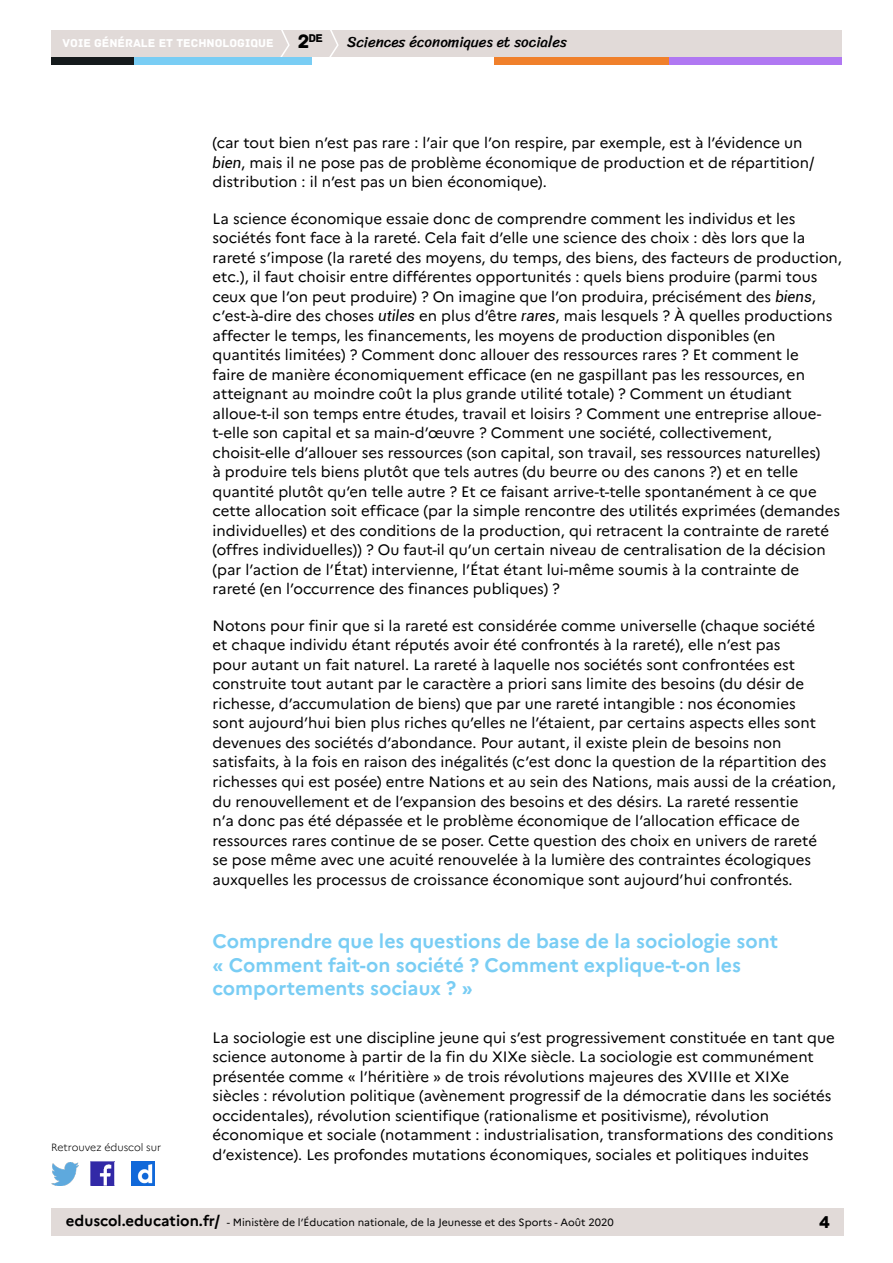
<style>
.page{position:relative;width:893px;height:1263px;background:#fff}
.page>*{position:absolute;margin:0;border:0;box-sizing:border-box;transform-origin:0 0}
.t1{font:20.4px "Archive";color:#000}
.t2{font:700 19.5px/23.4px "Marianne";color:#79cdf4}
.t3{font:18px "Archive";color:#000}
.t4{font:15px/19.5px "Marianne";color:#000}
.t5{font:15px "Sriracha";color:#000}
.t6{font:12px "Archive";color:#fff}
.t7{font:11.85px "Archive";color:#000}
.t8{font:10.5px "Marianne";color:#000}
.t9{font:300 10.5px "Marianne";color:#000}
.s1{font-size:20.4px}
.s2{font-family:"Roboto";font-style:italic}
.s3{font-weight:700;font-size:15px}
</style>
<div class="page">
<div style="left:51px;top:1209px;width:792px;height:27px;background:#e1dad8"></div>
<img style="left:91px;top:1162px;width:23px;height:23px">
<img style="left:51px;top:1163px;width:28px;height:22px">
<img style="left:132px;top:1162px;width:22px;height:23px">
<div style="left:51px;top:30px;width:791px;height:27px;background:#e1dad8"></div>
<svg style="left:280px;top:30px;width:10px;height:27px"></svg>
<svg style="left:329px;top:30px;width:10px;height:27px"></svg>
<div style="left:133px;top:57px;width:179px;height:8px;background:#79cdf4"></div>
<div style="left:51px;top:57px;width:82px;height:8px;background:#141a1c"></div>
<div style="left:667px;top:57px;width:175px;height:8px;background:#b078f2"></div>
<div style="left:494px;top:57px;width:175px;height:8px;background:#f0802b"></div>
<p class="t7" style="left:298px;top:31px;width:27px"><span class="s1">2</span>DE</p>
<h1 class="t1" style="left:299px;top:30px;width:19px">1<sup>R</sup></h1>
<p class="t6" style="left:63px;top:36px;width:212px">VOIE GÉNÉRALE ET TECHNOLOGIQUE</p>
<p class="t5" style="left:347px;top:33px;width:221px">Sciences économiques et sociales</p>
<p class="t5" style="left:229px;top:33px;width:224px">Enseignement cinéma-audiovisuel</p>
<p class="t9" style="left:51px;top:1141px;width:112px">Retrouvez éduscol sur</p>
<p class="t4" style="left:213px;top:133px;width:603px">(car tout bien n’est pas rare : l’air que l’on respire, par exemple, est à l’évidence un <span class="s2">bien</span>, mais il ne pose pas de problème économique de production et de répartition/ distribution : il n’est pas un bien économique).</p>
<p class="t4" style="left:213px;top:209px;width:631px">La science économique essaie donc de comprendre comment les individus et les sociétés font face à la rareté. Cela fait d’elle une science des choix : dès lors que la rareté s’impose (la rareté des moyens, du temps, des biens, des facteurs de production, etc.), il faut choisir entre différentes opportunités : quels biens produire (parmi tous ceux que l’on peut produire) ? On imagine que l’on produira, précisément des <span class="s2">biens</span>, c’est-à-dire des choses <span class="s2">utiles</span> en plus d’être <span class="s2">rares</span>, mais lesquels ? À quelles productions affecter le temps, les financements, les moyens de production disponibles (en quantités limitées) ? Comment donc allouer des ressources rares ? Et comment le<br>faire de manière économiquement efficace (en ne gaspillant pas les ressources, en atteignant au moindre coût la plus grande utilité totale) ? Comment un étudiant alloue-t-il son temps entre études, travail et loisirs ? Comment une entreprise alloue&shy;t-elle son capital et sa main-d’œuvre ? Comment une société, collectivement, choisit-elle d’allouer ses ressources (son capital, son travail, ses ressources naturelles)<br>à produire tels biens plutôt que tels autres (du beurre ou des canons ?) et en telle quantité plutôt qu’en telle autre ? Et ce faisant arrive-t-telle spontanément à ce que cette allocation soit efficace (par la simple rencontre des utilités exprimées (demandes individuelles) et des conditions de la production, qui retracent la contrainte de rareté (offres individuelles)) ? Ou faut-il qu’un certain niveau de centralisation de la décision (par l’action de l’État) intervienne, l’État étant lui-même soumis à la contrainte de rareté (en l’occurrence des finances publiques) ?</p>
<p class="t4" style="left:213px;top:616px;width:625px">Notons pour finir que si la rareté est considérée comme universelle (chaque société<br>et chaque individu étant réputés avoir été confrontés à la rareté), elle n’est pas<br>pour autant un fait naturel. La rareté à laquelle nos sociétés sont confrontées est construite tout autant par le caractère a priori sans limite des besoins (du désir de richesse, d’accumulation de biens) que par une rareté intangible : nos économies<br>sont aujourd’hui bien plus riches qu’elles ne l’étaient, par certains aspects elles sont devenues des sociétés d’abondance. Pour autant, il existe plein de besoins non satisfaits, à la fois en raison des inégalités (c’est donc la question de la répartition des richesses qui est posée) entre Nations et au sein des Nations, mais aussi de la création, du renouvellement et de l’expansion des besoins et des désirs. La rareté ressentie<br>n’a donc pas été dépassée et le problème économique de l’allocation efficace de ressources rares continue de se poser. Cette question des choix en univers de rareté se pose même avec une acuité renouvelée à la lumière des contraintes écologiques auxquelles les processus de croissance économique sont aujourd’hui confrontés.</p>
<h2 class="t2" style="left:213px;top:930px;width:567px">Comprendre que les questions de base de la sociologie sont « Comment fait-on société ? Comment explique-t-on les comportements sociaux ? »</h2>
<p class="t4" style="left:213px;top:1027px;width:624px">La sociologie est une discipline jeune qui s’est progressivement constituée en tant que science autonome à partir de la fin du XIXe siècle. La sociologie est communément présentée comme « l’héritière » de trois révolutions majeures des XVIIIe et XIXe siècles : révolution politique (avènement progressif de la démocratie dans les sociétés occidentales), révolution scientifique (rationalisme et positivisme), révolution économique et sociale (notamment : industrialisation, transformations des conditions d’existence). Les profondes mutations économiques, sociales et politiques induites</p>
<p class="t8" style="left:66px;top:1216px;width:549px"><span class="s3">eduscol.education.fr/</span> - Ministère de l’Éducation nationale, de la Jeunesse et des Sports - Août 2020</p>
<p class="t3" style="left:819px;top:1211px;width:13px">4</p>
</div>
